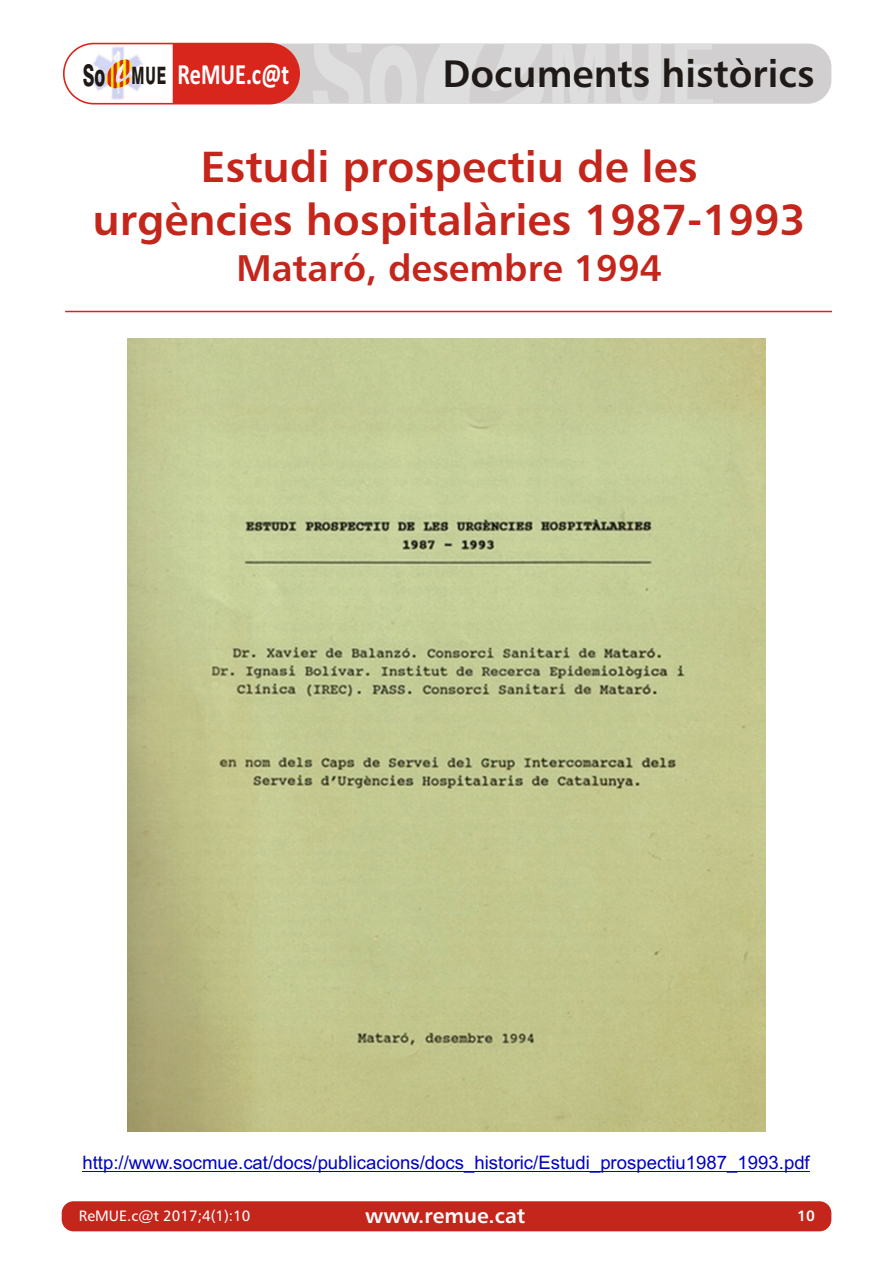
<style>
.page{position:relative;width:893px;height:1263px;background:#fff}
.page>*{position:absolute;margin:0;border:0;box-sizing:border-box;transform-origin:0 0}
.t1{font:43.5px/52.9px "Humanist 777 BT Roman B,Bold";color:#c4261c;text-align:center}
.t2{font:38.25px "Humanist 777 BT Roman B,Bold";color:#1f1a17}
.t3{font:37.05px "Humanist 777 BT Roman B,Bold";color:#c4261c}
.t4{font:700 29.55px "Calibri";color:#fff;scale:.76 1}
.t5{font:21px "Humanist 777 BT Roman B,Bold";color:#fff}
.t6{font:18.6px "Arial";color:#0000c4}
.t7{font:15px "Humanist 777 BT Roman B";color:#fff}
.t8{font:15px "Humanist 777 BT Roman B,Bold";color:#fff}
.s1{font-family:"Swiss 721 BT";font-weight:800;font-size:29.85px;color:#1f1a17}
.s2{font-family:"Swiss 721 BT";font-weight:800;font-size:24px;color:#1f1a17}
</style>
<div class="page">
<img style="left:128px;top:338px;width:637px;height:793px">
<hr style="left:65px;top:311px;width:767px;height:1px;background:#d9261c">
<div style="left:62px;top:1201px;width:769px;height:30px;background:#c4261c;border-radius:12px"></div>
<svg style="left:63px;top:43px;width:768px;height:61px;background:#dbbcba"></svg>
<hr style="left:82px;top:1171px;width:728px;height:1px;background:#0000c4">
<h3 class="t4" style="left:83px;top:62px;width:273px"><span class="s1">So</span> <span class="s2">MUE</span> ReMUE.c@t</h3>
<h2 class="t2" style="left:443px;top:58px;width:373px">Documents històrics</h2>
<h1 class="t1" style="left:93px;top:144px;width:714px">Estudi prospectiu de les<br>urgències hospitalàries 1987-1993</h1>
<h3 class="t3" style="left:237px;top:253px;width:427px">Mataró, desembre 1994</h3>
<p class="t6" style="left:82px;top:1155px;width:729px">http://www.socmue.cat/docs/publicacions/docs_historic/Estudi_prospectiu1987_1993.pdf</p>
<p class="t5" style="left:365px;top:1207px;width:162px">www.remue.cat</p>
<p class="t7" style="left:79px;top:1210px;width:173px">ReMUE.c@t 2017;4(1):10</p>
<p class="t8" style="left:797px;top:1210px;width:19px">10</p>
</div>
